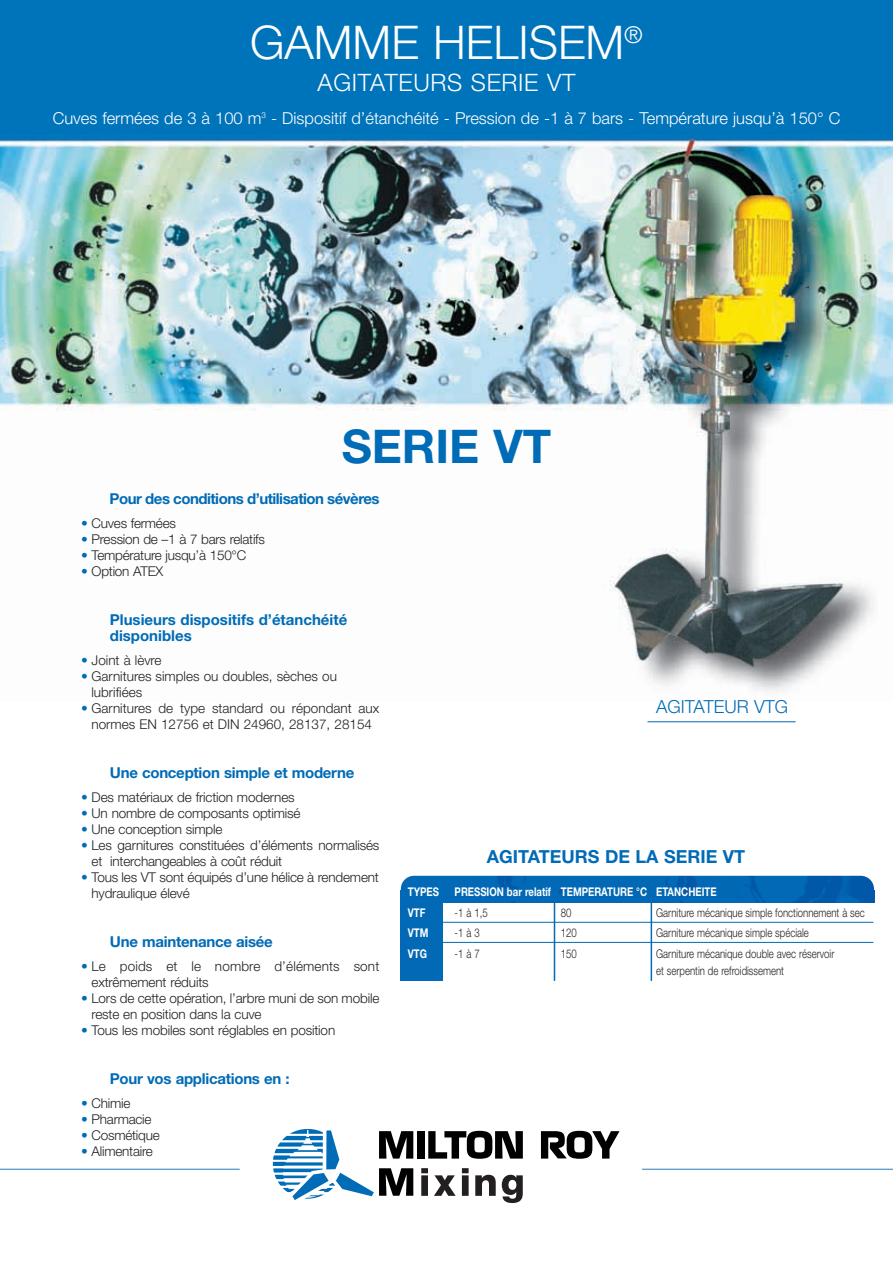
<style>
.page{position:relative;width:893px;height:1263px;background:#fff}
.page>*{position:absolute;margin:0;border:0;box-sizing:border-box;transform-origin:0 0}
.t1{font:300 46.5px "Helvetica Neue";color:#fff}
.t2{font:700 46.5px "Helvetica Neue";color:#006bb6}
.t3{font:300 24px "Helvetica Neue";letter-spacing:.03em;color:#fff}
.t4{font:700 18px "Helvetica Neue";color:#006bb6}
.t5{font:300 18px "Helvetica Neue";color:#006bb6}
.t6{font:300 16.5px "Helvetica Neue";color:#fff}
.t7{font:700 15px/16px "Helvetica Neue";letter-spacing:-.015em;color:#006bb6}
.t8{font:700 15px "Helvetica Neue";letter-spacing:-.035em;color:#006bb6}
.t9{font:300 13.5px/16px "Helvetica Neue";letter-spacing:-.01em;color:#231f20}
.t10{font:300 13.5px/16px "Helvetica Neue";letter-spacing:.01em;color:#231f20}
.t11{font:300 12px/16.5px "Helvetica Neue";color:#231f20;scale:.8 1}
.t12{font:700 12px "Helvetica Neue";color:#fff;scale:.8 1}
.s1{color:#006bb6}
</style>
<div class="page">
<img style="left:0;top:0;width:893px;height:692px">
<svg style="left:421px;top:1168px;width:7px;height:28px"></svg>
<svg style="left:434px;top:1175px;width:22px;height:21px"></svg>
<svg style="left:462px;top:1168px;width:7px;height:28px"></svg>
<svg style="left:475px;top:1175px;width:21px;height:21px"></svg>
<svg style="left:502px;top:1175px;width:21px;height:28px"></svg>
<svg style="left:273px;top:1128px;width:140px;height:72px"></svg>
<div style="left:417px;top:1131px;width:7px;height:27px;background:#000"></div>
<svg style="left:428px;top:1131px;width:95px;height:28px"></svg>
<svg style="left:541px;top:1131px;width:78px;height:28px"></svg>
<div style="left:401px;top:902px;width:41px;height:79px;background:#0169b5"></div>
<img style="left:401px;top:876px;width:473px;height:26px">
<hr style="left:442px;top:922px;width:431px;height:1px;background:#006bb6">
<hr style="left:442px;top:942px;width:431px;height:1px;background:#006bb6">
<hr style="left:554px;top:902px;width:1px;height:79px;background:#006bb6">
<hr style="left:651px;top:902px;width:1px;height:79px;background:#006bb6">
<hr style="left:642px;top:1169px;width:251px;height:1px;background:#277dc1">
<hr style="left:0;top:1169px;width:240px;height:1px;background:#277dc1">
<hr style="left:647px;top:721px;width:149px;height:1px;background:#006bb6">
<h1 class="t1" style="left:250px;top:26px;width:394px">GAMME HELISEM<sup>®</sup></h1>
<h2 class="t3" style="left:318px;top:73px;width:259px">AGITATEURS SERIE VT</h2>
<p class="t6" style="left:53px;top:112px;width:789px">Cuves fermées de 3 à 100 m<sup>3</sup> - Dispositif d’étanchéité - Pression de -1 à 7 bars - Température jusqu’à 150° C</p>
<h1 class="t2" style="left:342px;top:430px;width:211px">SERIE VT</h1>
<p class="t8" style="left:110px;top:493px;width:271px">Pour des conditions d’utilisation sévères</p>
<p class="t9" style="left:81px;top:517px;width:96px"><span class="s1">•</span> Cuves fermées</p>
<p class="t9" style="left:81px;top:533px;width:185px"><span class="s1">•</span> Pression de –1 à 7 bars relatifs</p>
<p class="t9" style="left:81px;top:549px;width:167px"><span class="s1">•</span> Température jusqu’à 150°C</p>
<p class="t9" style="left:81px;top:565px;width:84px"><span class="s1">•</span> Option ATEX</p>
<p class="t7" style="left:110px;top:613px;width:239px">Plusieurs dispositifs d’étanchéité disponibles</p>
<p class="t9" style="left:81px;top:654px;width:82px"><span class="s1">•</span> Joint à lèvre</p>
<p class="t9" style="left:91px;top:670px;width:247px;text-indent:-10px"><span class="s1">•</span> Garnitures simples ou doubles, sèches ou lubrifiées</p>
<p class="t9" style="left:81px;top:702px;width:300px;text-align:center"><span class="s1">•</span> Garnitures de type standard ou répondant aux normes EN 12756 et DIN 24960, 28137, 28154</p>
<p class="t7" style="left:110px;top:765px;width:246px">Une conception simple et moderne</p>
<p class="t9" style="left:81px;top:790px;width:215px"><span class="s1">•</span> Des matériaux de friction modernes</p>
<p class="t9" style="left:81px;top:807px;width:221px"><span class="s1">•</span> Un nombre de composants optimisé</p>
<p class="t9" style="left:81px;top:823px;width:143px"><span class="s1">•</span> Une conception simple</p>
<p class="t9" style="left:91px;top:839px;width:289px;text-indent:-10px"><span class="s1">•</span> Les garnitures constituées d’éléments normalisés et interchangeables à coût réduit</p>
<p class="t9" style="left:91px;top:871px;width:289px;text-indent:-10px"><span class="s1">•</span> Tous les VT sont équipés d’une hélice à rendement hydraulique élevé</p>
<p class="t7" style="left:110px;top:934px;width:164px">Une maintenance aisée</p>
<p class="t10" style="left:91px;top:960px;width:289px;text-indent:-10px"><span class="s1">•</span> Le poids et le nombre d’éléments sont extrêmement réduits</p>
<p class="t9" style="left:91px;top:992px;width:289px;text-indent:-10px"><span class="s1">•</span> Lors de cette opération, l’arbre muni de son mobile reste en position dans la cuve</p>
<p class="t9" style="left:81px;top:1024px;width:256px"><span class="s1">•</span> Tous les mobiles sont réglables en position</p>
<p class="t7" style="left:110px;top:1071px;width:181px">Pour vos applications en :</p>
<p class="t9" style="left:81px;top:1096px;width:51px"><span class="s1">•</span> Chimie</p>
<p class="t9" style="left:81px;top:1112px;width:72px"><span class="s1">•</span> Pharmacie</p>
<p class="t9" style="left:81px;top:1129px;width:80px"><span class="s1">•</span> Cosmétique</p>
<p class="t9" style="left:81px;top:1145px;width:73px"><span class="s1">•</span> Alimentaire</p>
<h3 class="t5" style="left:656px;top:700px;width:134px">AGITATEUR VTG</h3>
<h3 class="t4" style="left:487px;top:850px;width:260px">AGITATEURS DE LA SERIE VT</h3>
<p class="t12" style="left:408px;top:887px;width:40px">TYPES</p>
<p class="t12" style="left:455px;top:887px;width:329px">PRESSION bar relatif TEMPERATURE °C ETANCHEITE</p>
<p class="t12" style="left:408px;top:908px;width:24px">VTF</p>
<p class="t11" style="left:455px;top:905px;width:43px">-1 à 1,5</p>
<p class="t11" style="left:561px;top:905px;width:15px">80</p>
<p class="t11" style="left:656px;top:905px;width:262px">Garniture mécanique simple fonctionnement à sec</p>
<p class="t12" style="left:408px;top:929px;width:27px">VTM</p>
<p class="t11" style="left:455px;top:926px;width:33px">-1 à 3</p>
<p class="t11" style="left:561px;top:926px;width:22px">120</p>
<p class="t11" style="left:656px;top:926px;width:192px">Garniture mécanique simple spéciale</p>
<p class="t12" style="left:408px;top:949px;width:26px">VTG</p>
<p class="t11" style="left:455px;top:947px;width:33px">-1 à 7</p>
<p class="t11" style="left:561px;top:947px;width:22px">150</p>
<p class="t11" style="left:656px;top:947px;width:224px">Garniture mécanique double avec réservoir et serpentin de refroidissement</p>
</div>
